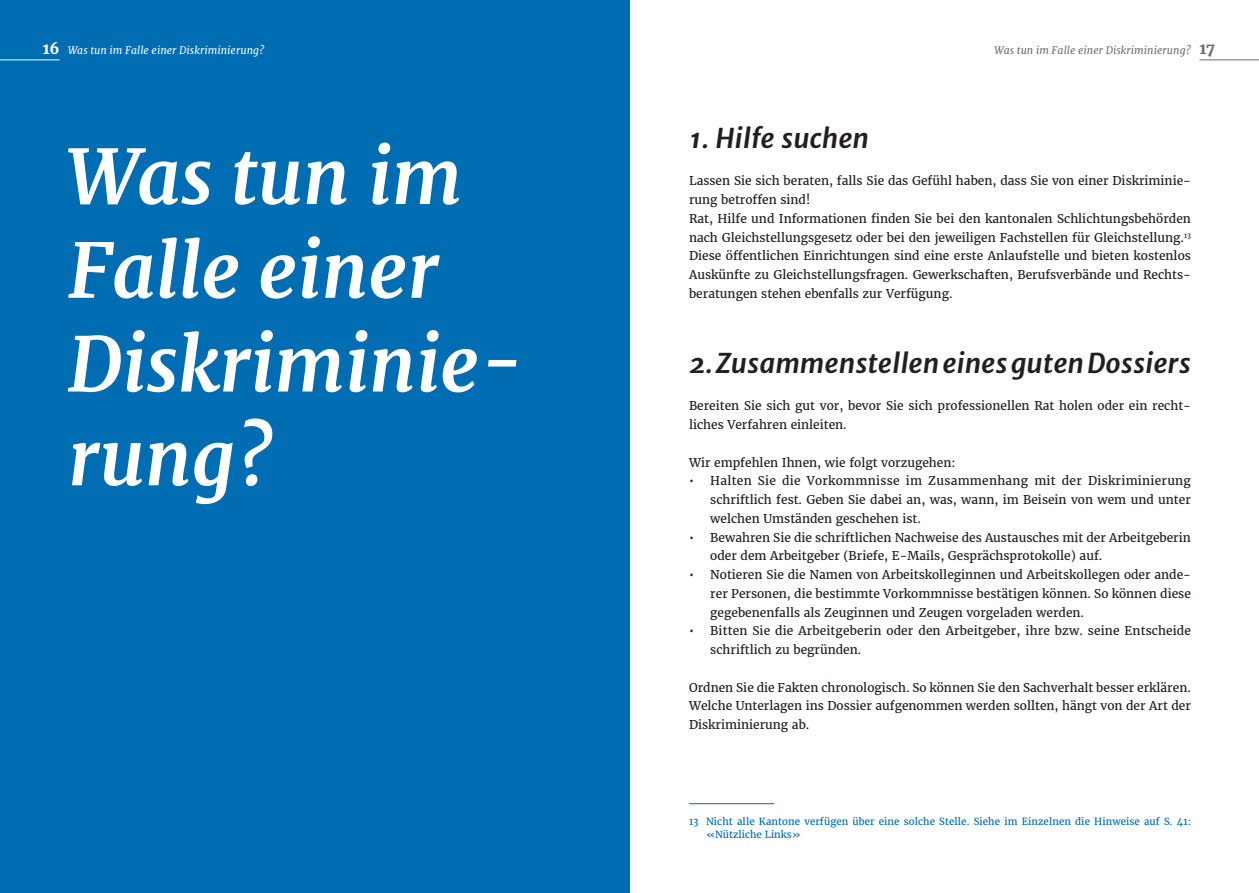
<style>
.page{position:relative;width:1259px;height:893px;background:#fff}
.page>*{position:absolute;margin:0;border:0;box-sizing:border-box;transform-origin:0 0}
.t1{font:italic 700 75px/93.8px "Merriweather";color:#fff}
.t2{font:italic 700 27px "Merriweather Sans";color:#231f20}
.t3{font:12px/18.8px "Merriweather";color:#231f20}
.t4{font:italic 10.5px "Merriweather";letter-spacing:.005em;color:#fff}
.t5{font:italic 10.5px "Merriweather";letter-spacing:.005em;color:#6c6d70}
.t6{font:9.75px/12.8px "Merriweather";letter-spacing:.01em;color:#006cb2}
.s1{font-weight:700;font-style:normal;font-size:15px}
</style>
<div class="page">
<hr style="left:1199px;top:60px;width:60px;height:1px;background:#6c6d70">
<div style="left:0;top:0;width:629px;height:893px;background:#006cb2"></div>
<hr style="left:0;top:60px;width:60px;height:1px;background:#fff">
<hr style="left:689px;top:803px;width:85px;height:1px;background:#006cb2">
<p class="t4" style="left:43px;top:44px;width:223px"><span class="s1">16</span> Was tun im Falle einer Diskriminierung?</p>
<p class="t5" style="left:994px;top:44px;width:222px">Was tun im Falle einer Diskriminierung? <span class="s1">17</span></p>
<h1 class="t1" style="left:68px;top:131px;width:456px">Was tun im<br>Falle einer<br>Diskriminie&shy;rung?</h1>
<h2 class="t2" style="left:689px;top:121px;width:182px">1. Hilfe suchen</h2>
<p class="t3" style="left:689px;top:172px;width:503px">Lassen Sie sich beraten, falls Sie das Gefühl haben, dass Sie von einer Diskriminie&shy;rung betroffen sind!<br>Rat, Hilfe und Informationen finden Sie bei den kantonalen Schlichtungsbehörden nach Gleichstellungsgesetz oder bei den jeweiligen Fachstellen für Gleichstellung.<sup>13<br></sup>Diese öffentlichen Einrichtungen sind eine erste Anlaufstelle und bieten kostenlos Auskünfte zu Gleichstellungsfragen. Gewerkschaften, Berufsverbände und Rechts&shy;beratungen stehen ebenfalls zur Verfügung.</p>
<h2 class="t2" style="left:689px;top:346px;width:503px">2. Zusammenstellen eines guten Dossiers</h2>
<p class="t3" style="left:689px;top:397px;width:503px">Bereiten Sie sich gut vor, bevor Sie sich professionellen Rat holen oder ein recht&shy;liches Verfahren einleiten.</p>
<p class="t3" style="left:689px;top:453px;width:268px">Wir empfehlen Ihnen, wie folgt vorzugehen:</p>
<p class="t3" style="left:710px;top:472px;width:482px;text-align:justify;text-indent:-21px">• Halten Sie die Vorkommnisse im Zusammenhang mit der Diskriminierung schriftlich fest. Geben Sie dabei an, was, wann, im Beisein von wem und unter welchen Umständen geschehen ist.</p>
<p class="t3" style="left:710px;top:528px;width:482px;text-indent:-21px">• Bewahren Sie die schriftlichen Nachweise des Austausches mit der Arbeitgeberin oder dem Arbeitgeber (Briefe, E-Mails, Gesprächsprotokolle) auf.</p>
<p class="t3" style="left:710px;top:565px;width:482px;text-align:justify;text-indent:-21px">• Notieren Sie die Namen von Arbeitskolleginnen und Arbeitskollegen oder ande&shy;rer Personen, die bestimmte Vorkommnisse bestätigen können. So können diese gegebenenfalls als Zeuginnen und Zeugen vorgeladen werden.</p>
<p class="t3" style="left:710px;top:622px;width:482px;text-indent:-21px">• Bitten Sie die Arbeitgeberin oder den Arbeitgeber, ihre bzw. seine Entscheide schriftlich zu begründen.</p>
<p class="t3" style="left:689px;top:678px;width:503px;text-align:justify">Ordnen Sie die Fakten chronologisch. So können Sie den Sachverhalt besser erklären.<br>Welche Unterlagen ins Dossier aufgenommen werden sollten, hängt von der Art der Diskriminierung ab.</p>
<p class="t6" style="left:706px;top:815px;width:486px;text-indent:-17px">13 Nicht alle Kantone verfügen über eine solche Stelle. Siehe im Einzelnen die Hinweise auf S. 41: «Nützliche Links»</p>
</div>
